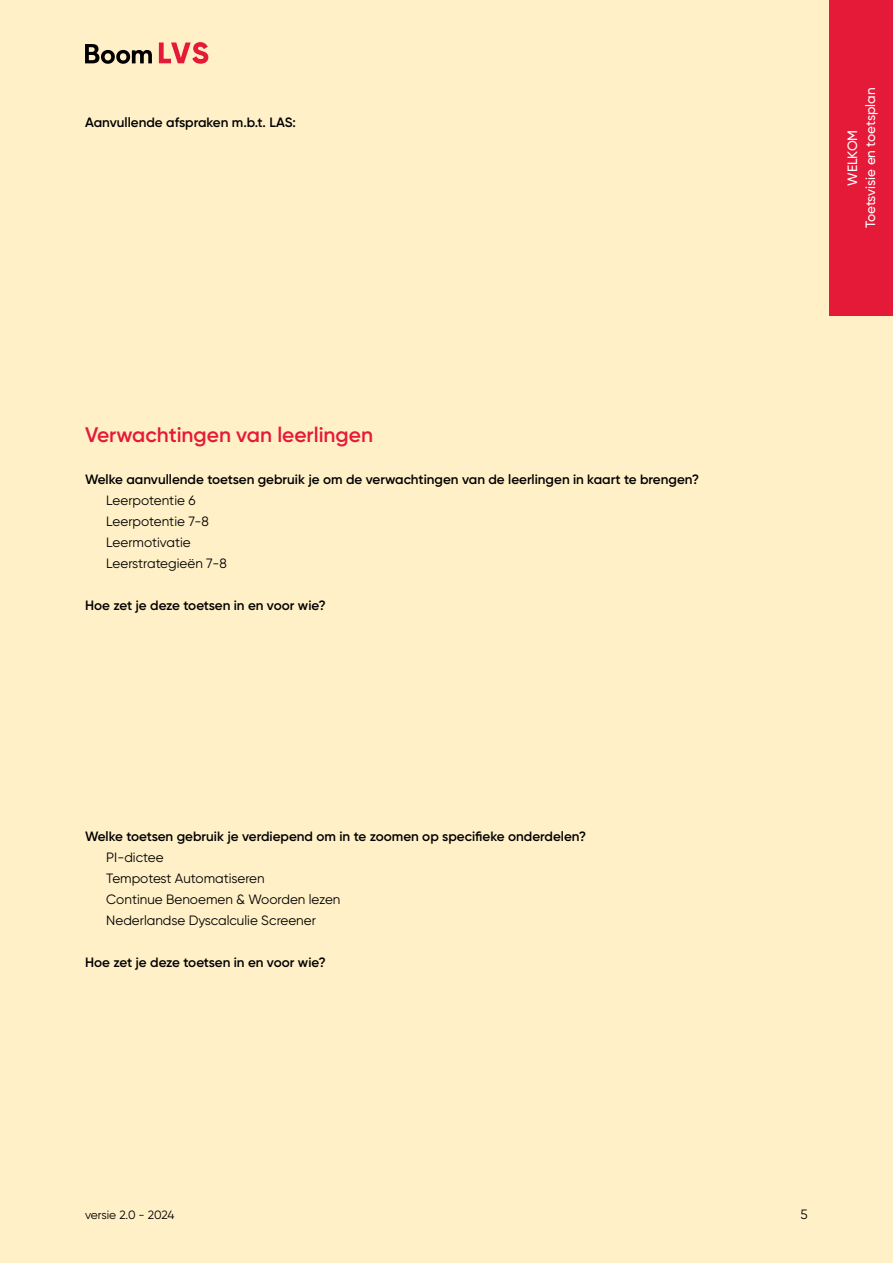
<style>
.page{position:relative;width:893px;height:1263px;background:#fff0c7}
.page>*{position:absolute;margin:0;border:0;box-sizing:border-box;transform-origin:0 0}
.t1{font:600 21px "Gilroy";color:#e51938}
.t2{font:600 13.5px "Gilroy";color:#000}
.t3{font:13.5px/21px "Gilroy";color:#000}
.t4{font:500 13.5px/18px "Gilroy";color:#fff;text-align:center}
.t5{font:12px "Gilroy";letter-spacing:-.01em;color:#000}
</style>
<div class="page">
<div style="left:829px;top:0;width:64px;height:316px;background:#e51938"></div>
<svg style="left:85px;top:44px;width:67px;height:20px"></svg>
<svg style="left:159px;top:42px;width:49px;height:22px"></svg>
<p class="t2" style="left:85px;top:114px;width:212px">Aanvullende afspraken m.b.t. LAS:</p>
<h1 class="t1" style="left:85px;top:421px;width:289px">Verwachtingen van leerlingen</h1>
<p class="t2" style="left:85px;top:471px;width:616px">Welke aanvullende toetsen gebruik je om de verwachtingen van de leerlingen in kaart te brengen?</p>
<p class="t3" style="left:106px;top:489px;width:122px">Leerpotentie 6<br>Leerpotentie 7-8<br>Leermotivatie<br>Leerstrategieën 7-8</p>
<p class="t2" style="left:85px;top:597px;width:242px">Hoe zet je deze toetsen in en voor wie?</p>
<p class="t2" style="left:85px;top:828px;width:503px">Welke toetsen gebruik je verdiepend om in te zoomen op specifieke onderdelen?</p>
<p class="t3" style="left:106px;top:846px;width:236px">PI-dictee<br>Tempotest Automatiseren<br>Continue Benoemen &amp; Woorden lezen<br>Nederlandse Dyscalculie Screener</p>
<p class="t2" style="left:85px;top:954px;width:242px">Hoe zet je deze toetsen in en voor wie?</p>
<p class="t4" style="left:843px;top:228px;width:142px;rotate:-90deg">WELKOM<br>Toetsvisie en toetsplan</p>
<p class="t5" style="left:85px;top:1207px;width:91px">versie 2.0 - 2024</p>
<p class="t3" style="left:801px;top:1203px;width:9px">5</p>
</div>
